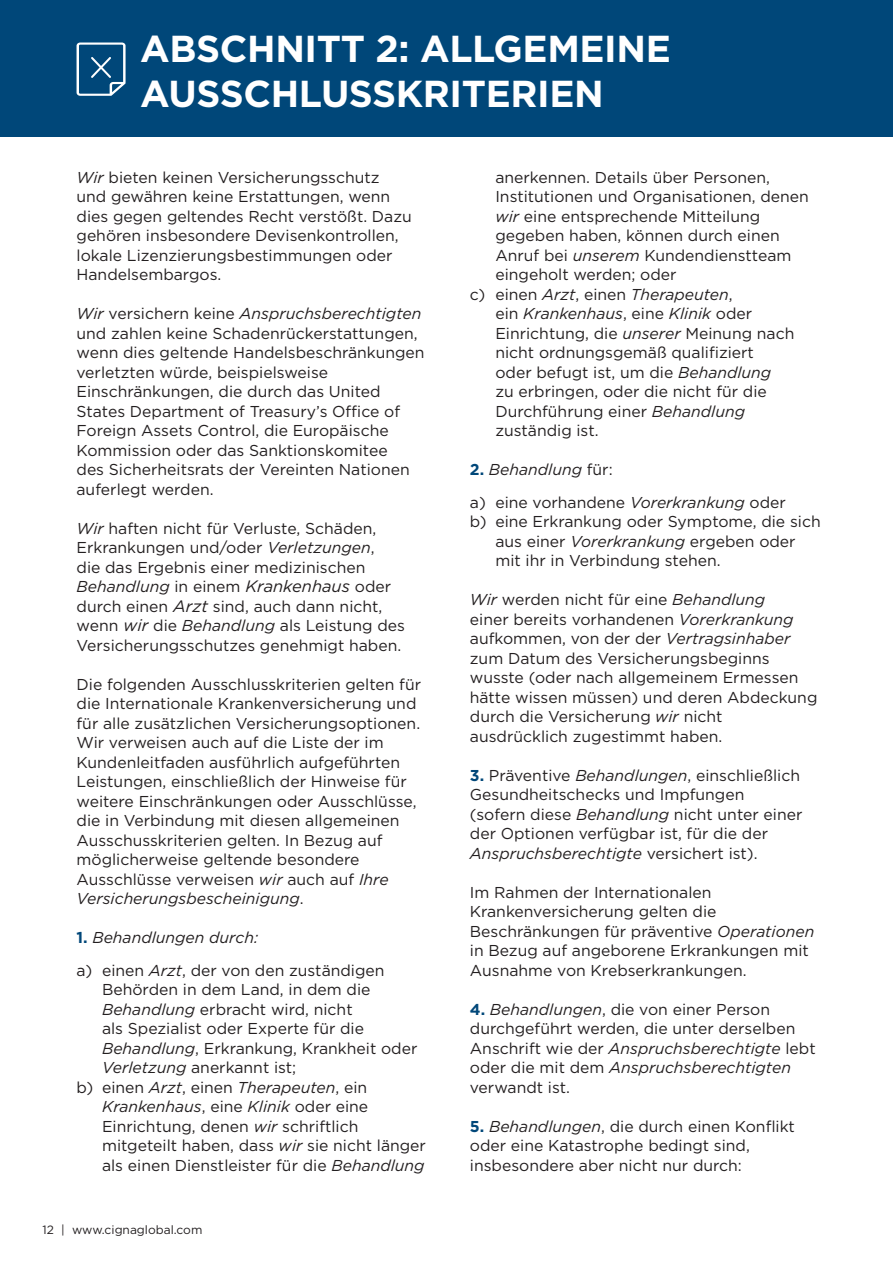
<style>
.page{position:relative;width:893px;height:1263px;background:#fff}
.page>*{position:absolute;margin:0;border:0;box-sizing:border-box;transform-origin:0 0}
.t1{font:700 37.5px/45px "Gotham";letter-spacing:-.01em;color:#fff}
.Body_Text{font:15.75px/19.5px "Gotham";color:#231f20}
.Body_Text-2{font:italic 15.75px "Gotham";color:#231f20}
.t2{font:12px "Gotham";color:#231f20}
.s1{font-style:italic}
.s2{font-style:italic;font-size:16.5px}
.s3{font-weight:700;font-style:normal;color:#004779}
.s4{font-style:normal}
.s5{font-weight:700;color:#004779}
</style>
<div class="page">
<div style="left:0;top:0;width:893px;height:136px;background:#004779"></div>
<svg style="left:77px;top:43px;width:49px;height:53px"></svg>
<p class="t1" style="left:140px;top:26px;width:532px">ABSCHNITT 2: ALLGEMEINE<br>AUSSCHLUSSKRITERIEN</p>
<p class="Body_Text" style="left:77px;top:167px;width:337px"><span class="s1">Wir</span> bieten keinen Versicherungsschutz und gewähren keine Erstattungen, wenn dies gegen geltendes Recht verstößt. Dazu gehören insbesondere Devisenkontrollen, lokale Lizenzierungsbestimmungen oder Handelsembargos.</p>
<p class="Body_Text" style="left:77px;top:304px;width:350px"><span class="s1">Wir</span> versichern keine <span class="s1">Anspruchsberechtigten </span>und zahlen keine Schadenrückerstattungen, wenn dies geltende Handelsbeschränkungen verletzten würde, beispielsweise Einschränkungen, die durch das United States Department of Treasury’s Office of Foreign Assets Control, die Europäische Kommission oder das Sanktionskomitee<br>des Sicherheitsrats der Vereinten Nationen auferlegt werden.</p>
<p class="Body_Text" style="left:77px;top:518px;width:330px"><span class="s1">Wir</span> haften nicht für Verluste, Schäden, Erkrankungen und/oder <span class="s1">Verletzungen</span>,<br>die das Ergebnis einer medizinischen <span class="s1">Behandlung</span> in einem <span class="s2">Krankenhaus</span> oder durch einen <span class="s2">Arzt</span> sind, auch dann nicht, wenn <span class="s2">wir</span> die <span class="s1">Behandlung</span> als Leistung des Versicherungsschutzes genehmigt haben.</p>
<p class="Body_Text" style="left:77px;top:674px;width:346px">Die folgenden Ausschlusskriterien gelten für die Internationale Krankenversicherung und für alle zusätzlichen Versicherungsoptionen.<br>Wir verweisen auch auf die Liste der im Kundenleitfaden ausführlich aufgeführten Leistungen, einschließlich der Hinweise für weitere Einschränkungen oder Ausschlüsse, die in Verbindung mit diesen allgemeinen Ausschusskriterien gelten. In Bezug auf möglicherweise geltende besondere Ausschlüsse verweisen <span class="s1">wir</span> auch auf <span class="s1">Ihre Versicherungsbescheinigung</span>.</p>
<p class="Body_Text-2" style="left:77px;top:928px;width:183px"><span class="s3">1.</span> Behandlungen durch:</p>
<p class="Body_Text" style="left:102px;top:960px;width:317px;text-indent:-26px">a) einen <span class="s1">Arzt</span>, der von den zuständigen Behörden in dem Land, in dem die <span class="s1">Behandlung</span> erbracht wird, nicht<br>als Spezialist oder Experte für die <span class="s1">Behandlung</span>, Erkrankung, Krankheit oder <span class="s1">Verletzung</span> anerkannt ist;</p>
<p class="Body_Text" style="left:102px;top:1077px;width:325px;text-indent:-26px">b) einen <span class="s1">Arzt</span>, einen <span class="s1">Therapeuten</span>, ein <span class="s1">Krankenhaus</span>, eine <span class="s1">Klinik</span> oder eine Einrichtung, denen <span class="s1">wir</span> schriftlich mitgeteilt haben, dass <span class="s1">wir</span> sie nicht länger als einen Dienstleister für die <span class="s1">Behandlung</span></p>
<p class="t2" style="left:43px;top:1222px;width:161px">12 | www.cignaglobal.com</p>
<p class="Body_Text" style="left:495px;top:167px;width:315px">anerkennen. Details über Personen, Institutionen und Organisationen, denen <span class="s1">wir</span> eine entsprechende Mitteilung gegeben haben, können durch einen Anruf bei <span class="s1">unserem</span> Kundendienstteam eingeholt werden; oder</p>
<p class="Body_Text" style="left:495px;top:284px;width:300px;text-indent:-26px">c) einen <span class="s1">Arzt</span>, einen <span class="s1">Therapeuten</span>,<br>ein <span class="s1">Krankenhaus</span>, eine <span class="s1">Klinik</span> oder<br>Einrichtung, die <span class="s1">unserer</span> Meinung nach nicht ordnungsgemäß qualifiziert<br>oder befugt ist, um die <span class="s1">Behandlung<br></span>zu erbringen, oder die nicht für die<br>Durchführung einer <span class="s1">Behandlung </span>zuständig ist.</p>
<p class="Body_Text-2" style="left:470px;top:460px;width:144px"><span class="s3">2.</span> Behandlung <span class="s4">für:</span></p>
<p class="Body_Text" style="left:470px;top:492px;width:318px">a) eine vorhandene <span class="s1">Vorerkrankung</span> oder</p>
<p class="Body_Text" style="left:495px;top:511px;width:327px;text-indent:-26px">b) eine Erkrankung oder Symptome, die sich aus einer <span class="s1">Vorerkrankung</span> ergeben oder mit ihr in Verbindung stehen.</p>
<p class="Body_Text" style="left:470px;top:589px;width:349px"><span class="s1">Wir</span> werden nicht für eine <span class="s1">Behandlung<br></span>einer bereits vorhandenen <span class="s1">Vorerkrankung </span>aufkommen, von der der <span class="s1">Vertragsinhaber </span>zum Datum des Versicherungsbeginns wusste (oder nach allgemeinem Ermessen hätte wissen müssen) und deren Abdeckung durch die Versicherung <span class="s1">wir</span> nicht ausdrücklich zugestimmt haben.</p>
<p class="Body_Text" style="left:470px;top:765px;width:334px"><span class="s5">3.</span> Präventive <span class="s1">Behandlungen</span>, einschließlich Gesundheitschecks und Impfungen (sofern diese <span class="s1">Behandlung</span> nicht unter einer der Optionen verfügbar ist, für die der <span class="s1">Anspruchsberechtigte</span> versichert ist).</p>
<p class="Body_Text" style="left:470px;top:882px;width:346px">Im Rahmen der Internationalen Krankenversicherung gelten die Beschränkungen für präventive <span class="s1">Operationen </span>in Bezug auf angeborene Erkrankungen mit Ausnahme von Krebserkrankungen.</p>
<p class="Body_Text" style="left:470px;top:999px;width:347px"><span class="s5">4.</span> <span class="s1">Behandlungen</span>, die von einer Person durchgeführt werden, die unter derselben Anschrift wie der <span class="s1">Anspruchsberechtigte</span> lebt oder die mit dem <span class="s1">Anspruchsberechtigten </span>verwandt ist.</p>
<p class="Body_Text" style="left:470px;top:1116px;width:326px"><span class="s5">5.</span> <span class="s1">Behandlungen</span>, die durch einen Konflikt oder eine Katastrophe bedingt sind, insbesondere aber nicht nur durch:</p>
</div>
